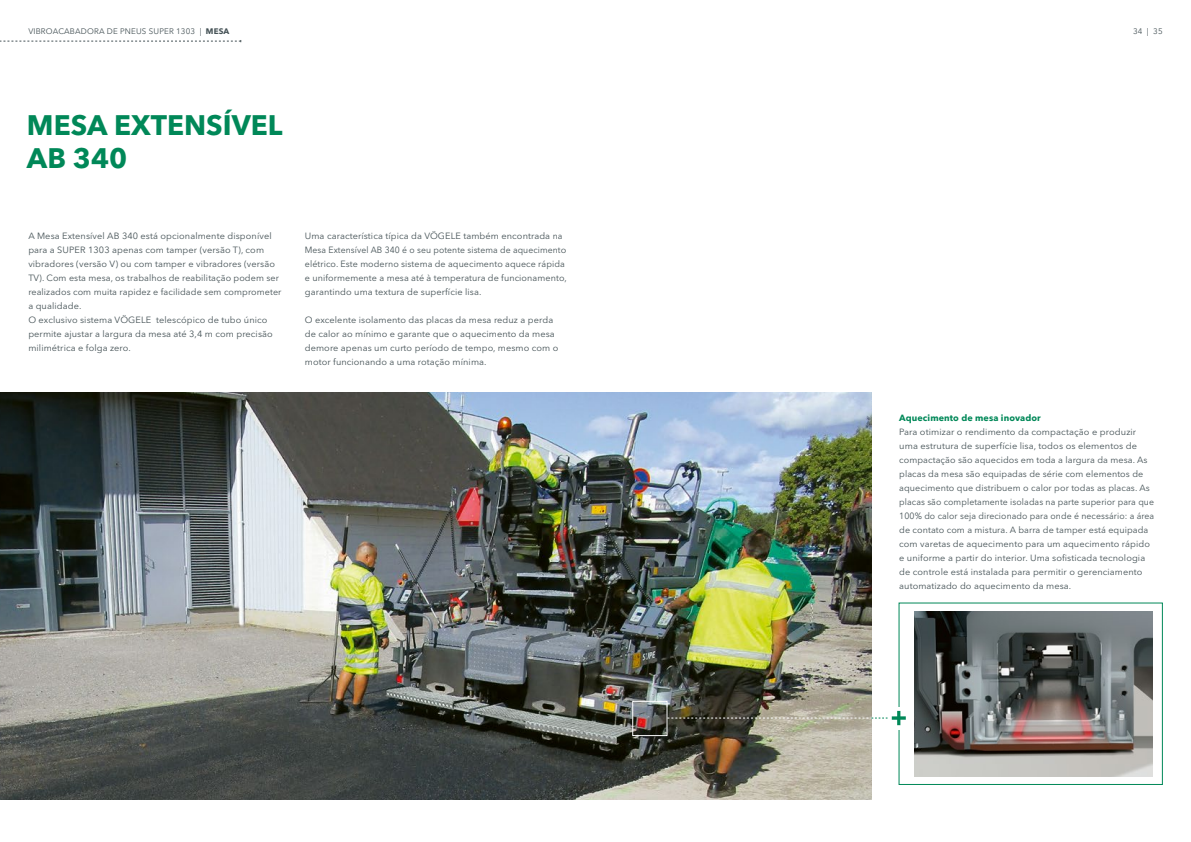
<style>
.page{position:relative;width:1191px;height:842px;background:#fff}
.page>*{position:absolute;margin:0;border:0;box-sizing:border-box;transform-origin:0 0}
.t1{font:700 28px/33.6px "Avenir Next LT Pro";color:#008858}
.t2{font:9px/14px "Avenir Next LT Pro";letter-spacing:.01em;color:#455256}
.t3{font:700 9px "Avenir Next LT Pro";letter-spacing:.01em;color:#008858}
.t4{font:8px "Avenir Next LT Pro";letter-spacing:.02em;color:#455256}
.s1{font-weight:700}
</style>
<div class="page">
<img style="left:0;top:393px;width:872px;height:406px">
<div style="left:898px;top:603px;width:264px;height:182px;border:1px solid #008858"></div>
<svg style="left:897px;top:707px;width:4px;height:22px"></svg>
<svg style="left:667px;top:711px;width:238px;height:14px;background:#8d8e7e"></svg>
<div style="left:632px;top:701px;width:35px;height:35px;border:1px solid #fff"></div>
<img style="left:914px;top:612px;width:238px;height:164px">
<svg style="left:0;top:40px;width:241px;height:2px"></svg>
<p class="t4" style="left:28px;top:27px;width:203px">VIBROACABADORA DE PNEUS SUPER 1303 | <span class="s1">MESA</span></p>
<p class="t4" style="left:1133px;top:27px;width:31px">34 | 35</p>
<h1 class="t1" style="left:27px;top:108px;width:257px">MESA EXTENSÍVEL<br>AB 340</h1>
<p class="t2" style="left:28px;top:229px;width:255px">A Mesa Extensível AB 340 está opcionalmente disponível para a SUPER 1303 apenas com tamper (versão T), com vibradores (versão V) ou com tamper e vibradores (versão TV). Com esta mesa, os trabalhos de reabilitação podem ser realizados com muita rapidez e facilidade sem comprometer a qualidade.<br>O exclusivo sistema VÖGELE telescópico de tubo único permite ajustar a largura da mesa até 3,4 m com precisão milimétrica e folga zero.</p>
<p class="t2" style="left:305px;top:229px;width:263px">Uma característica típica da VÖGELE também encontrada na Mesa Extensível AB 340 é o seu potente sistema de aquecimento elétrico. Este moderno sistema de aquecimento aquece rápida e uniformemente a mesa até à temperatura de funcionamento, garantindo uma textura de superfície lisa.</p>
<p class="t2" style="left:305px;top:313px;width:255px">O excelente isolamento das placas da mesa reduz a perda de calor ao mínimo e garante que o aquecimento da mesa demore apenas um curto período de tempo, mesmo com o motor funcionando a uma rotação mínima.</p>
<p class="t3" style="left:899px;top:412px;width:143px">Aquecimento de mesa inovador</p>
<p class="t2" style="left:899px;top:425px;width:256px">Para otimizar o rendimento da compactação e produzir uma estrutura de superfície lisa, todos os elementos de compactação são aquecidos em toda a largura da mesa. As placas da mesa são equipadas de série com elementos de aquecimento que distribuem o calor por todas as placas. As placas são completamente isoladas na parte superior para que 100% do calor seja direcionado para onde é necessário: a área de contato com a mistura. A barra de tamper está equipada com varetas de aquecimento para um aquecimento rápido e uniforme a partir do interior. Uma sofisticada tecnologia de controle está instalada para permitir o gerenciamento automatizado do aquecimento da mesa.</p>
</div>
